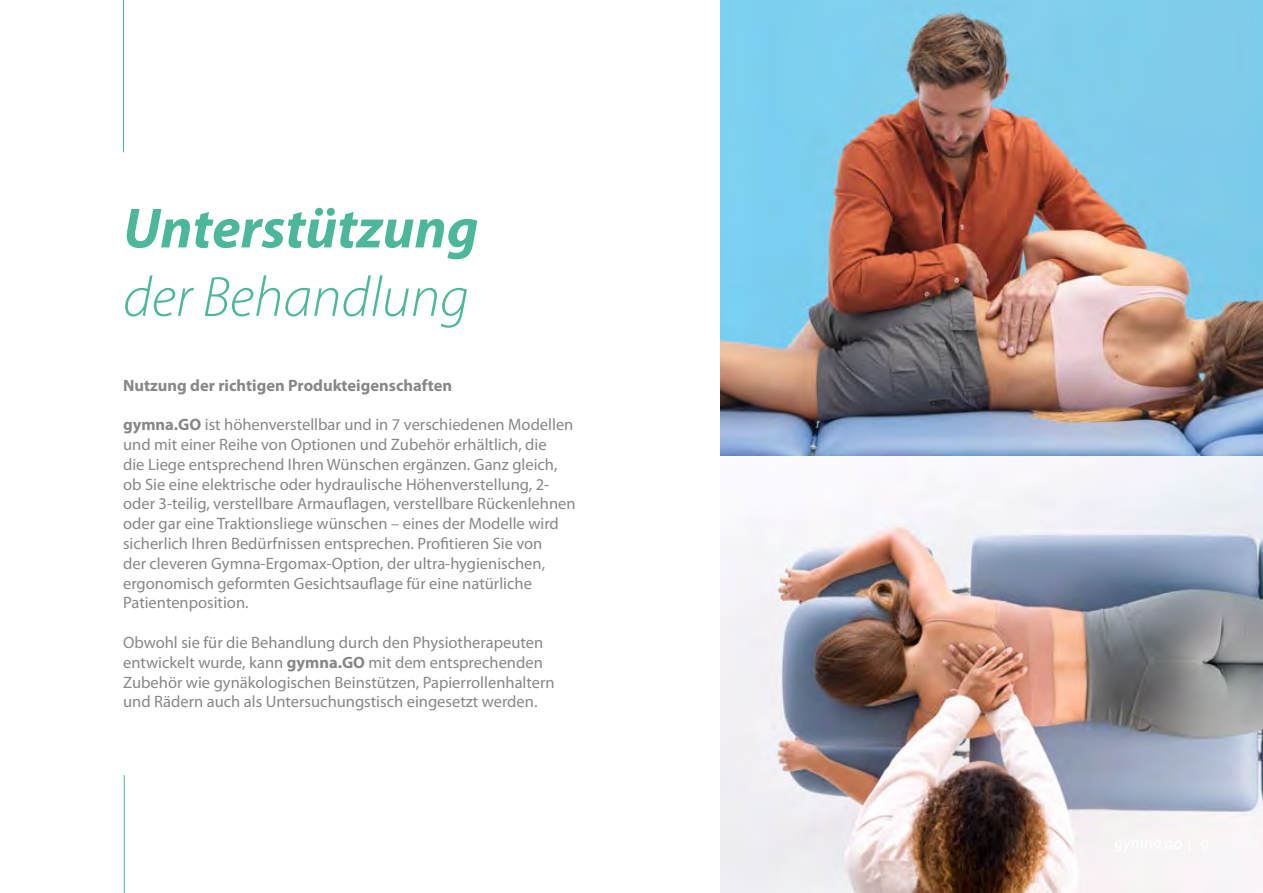
<style>
.page{position:relative;width:1263px;height:893px;background:#fff}
.page>*{position:absolute;margin:0;border:0;box-sizing:border-box;transform-origin:0 0}
.t1{font:italic 700 57px "Myriad Pro";color:#4cb79a}
.t2{font:italic 300 57px "Myriad Pro";color:#4cb79a}
.t3{font:16.5px/19.8px "Myriad Pro";color:#878787}
.t4{font:700 16.5px "Myriad Pro";color:#878787}
.s1{font-weight:700}
</style>
<div class="page">
<img style="left:721px;top:455px;width:542px;height:438px">
<img style="left:721px;top:0;width:542px;height:455px">
<hr style="left:123px;top:0;width:1px;height:152px;background:#4cb79a">
<hr style="left:124px;top:775px;width:1px;height:118px;background:#4cb79a">
<svg style="left:1114px;top:840px;width:49px;height:12px"></svg>
<svg style="left:1189px;top:839px;width:1px;height:13px"></svg>
<h1 class="t1" style="left:123px;top:191px;width:357px">Unterstützung</h1>
<h1 class="t2" style="left:123px;top:267px;width:347px">der Behandlung</h1>
<p class="t4" style="left:123px;top:374px;width:330px">Nutzung der richtigen Produkteigenschaften</p>
<p class="t3" style="left:123px;top:414px;width:454px"><span class="s1">gymna.GO</span> ist höhenverstellbar und in 7 verschiedenen Modellen und mit einer Reihe von Optionen und Zubehör erhältlich, die<br>die Liege entsprechend Ihren Wünschen ergänzen. Ganz gleich, ob Sie eine elektrische oder hydraulische Höhenverstellung, 2- oder 3-teilig, verstellbare Armauflagen, verstellbare Rückenlehnen oder gar eine Traktionsliege wünschen – eines der Modelle wird sicherlich Ihren Bedürfnissen entsprechen. Profitieren Sie von<br>der cleveren Gymna-Ergomax-Option, der ultra-hygienischen, ergonomisch geformten Gesichtsauflage für eine natürliche Patientenposition.</p>
<p class="t3" style="left:123px;top:632px;width:433px">Obwohl sie für die Behandlung durch den Physiotherapeuten entwickelt wurde, kann <span class="s1">gymna.GO</span> mit dem entsprechenden Zubehör wie gynäkologischen Beinstützen, Papierrollenhaltern und Rädern auch als Untersuchungstisch eingesetzt werden.</p>
</div>
